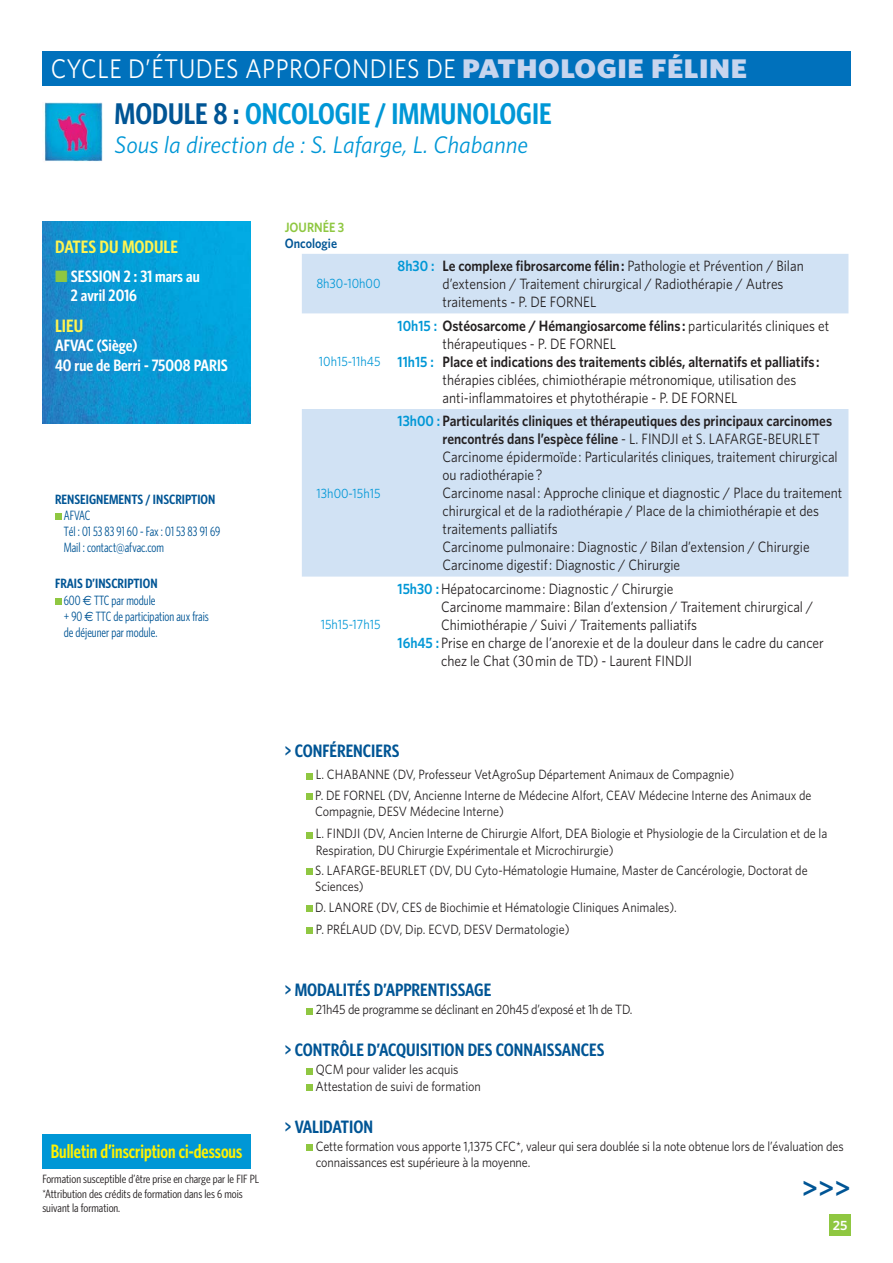
<style>
.page{position:relative;width:893px;height:1263px;background:#fff}
.page>*{position:absolute;margin:0;border:0;box-sizing:border-box;transform-origin:0 0}
.t1{font:600 30px "Whitney Condensed";color:#0097d6}
.t2{font:600 28.5px "Whitney";color:#005595}
.t3{font:27px "Whitney";letter-spacing:.02em;color:#fff;scale:.9 1}
.t4{font:italic 24px "Whitney";color:#0097d6}
.t5{font:600 19.5px "Whitney Condensed";color:#fff200;scale:.9 1}
.t6{font:600 18px "Whitney Condensed";color:#005595}
.t7{font:600 18px "Whitney Condensed";color:#fff450}
.t8{font:600 16.5px/19.8px "Whitney Condensed";color:#fff}
.t9{font:15px/18px "Whitney";color:#231f20;scale:.9 1}
.t10{font:600 15px "Whitney";color:#231f20;scale:.9 1}
.t11{font:13.5px/20.4px "Whitney";color:#231f20;scale:.9 1}
.t12{font:13.5px/16.2px "Whitney Condensed";color:#005595;scale:.9 1}
.t13{font:13.5px "Whitney";letter-spacing:-.02em;color:#231f20;scale:.9 1}
.t14{font:13.5px "Whitney";color:#0097d6;scale:.9 1}
.t15{font:600 13.5px "Whitney Condensed";color:#005595}
.t16{font:600 13.5px "Whitney";color:#005595;scale:.9 1}
.t17{font:600 13.5px "Whitney";color:#8fc741;scale:.9 1}
.t18{font:600 13.5px "Whitney";color:#fff}
.t19{font:12px/14.4px "Whitney Condensed";color:#231f20}
.s1{font-weight:900;color:#c7d5ee}
.s2{color:#005595}
.s3{color:#8fc741}
.s4{font-weight:600}
.s5{font-family:"Euro Sans"}
.s6{font-weight:600;color:#0097d6}
.s7{color:#0097d6}
.s8{font-weight:400}
</style>
<div class="page">
<div style="left:829px;top:1215px;width:21px;height:21px;background:#8fc741"></div>
<img style="left:42px;top:222px;width:209px;height:202px">
<svg style="left:302px;top:254px;width:546px;height:323px;fill:#d1e2f4"></svg>
<div style="left:42px;top:51px;width:808px;height:34px;background:#0071bc"></div>
<img style="left:44px;top:102px;width:59px;height:60px">
<svg style="left:306px;top:773px;width:6px;height:6px"></svg>
<div style="left:306px;top:793px;width:6px;height:7px;background:#8fc741"></div>
<svg style="left:306px;top:832px;width:6px;height:6px"></svg>
<svg style="left:306px;top:869px;width:6px;height:6px"></svg>
<div style="left:306px;top:905px;width:6px;height:7px;background:#8fc741"></div>
<svg style="left:306px;top:928px;width:6px;height:6px"></svg>
<svg style="left:306px;top:1008px;width:6px;height:6px"></svg>
<svg style="left:306px;top:1068px;width:6px;height:6px"></svg>
<div style="left:306px;top:1084px;width:6px;height:7px;background:#8fc741"></div>
<div style="left:306px;top:1144px;width:6px;height:7px;background:#8fc741"></div>
<svg style="left:55px;top:514px;width:6px;height:6px"></svg>
<div style="left:55px;top:598px;width:6px;height:7px;background:#8fc741"></div>
<div style="left:42px;top:1134px;width:209px;height:34px;background:#0097d6"></div>
<h3 class="t3" style="left:51px;top:59px;width:775px">CYCLE D’ÉTUDES APPROFONDIES DE <span class="s1">PATHOLOGIE FÉLINE</span></h3>
<h1 class="t1" style="left:115px;top:102px;width:438px"><span class="s2">MODULE 8 :</span> ONCOLOGIE / IMMUNOLOGIE</h1>
<h3 class="t4" style="left:115px;top:135px;width:415px">Sous la direction de : S. Lafarge, L. Chabanne</h3>
<p class="t7" style="left:55px;top:240px;width:124px">DATES DU MODULE</p>
<p class="t8" style="left:71px;top:267px;width:130px;text-indent:-16px"><span class="s3">■</span> SESSION 2 : 31 mars au<br>2 avril 2016</p>
<p class="t7" style="left:55px;top:319px;width:30px">LIEU</p>
<p class="t8" style="left:55px;top:337px;width:174px">AFVAC (Siège)<br>40 rue de Berri - 75008 PARIS</p>
<p class="t15" style="left:55px;top:494px;width:162px">RENSEIGNEMENTS / INSCRIPTION</p>
<p class="t12" style="left:64px;top:508px;width:175px">AFVAC<br>Tél : 01 53 83 91 60 - Fax : 01 53 83 91 69<br>Mail : contact@afvac.com</p>
<p class="t12" style="left:64px;top:577px;width:163px;text-indent:-9px"><span class="s4">FRAIS D’INSCRIPTION<br></span>600 <span class="s5">€</span> TTC par module<br>+ 90 <span class="s5">€</span> TTC de participation aux frais de déjeuner par module.</p>
<p class="t17" style="left:285px;top:222px;width:68px">JOURNÉE 3</p>
<p class="t16" style="left:285px;top:238px;width:60px">Oncologie</p>
<p class="t14" style="left:316px;top:279px;width:73px">8h30-10h00</p>
<p class="t14" style="left:319px;top:356px;width:70px">10h15-11h45</p>
<p class="t14" style="left:316px;top:488px;width:72px">13h00-15h15</p>
<p class="t14" style="left:321px;top:620px;width:68px">15h15-17h15</p>
<p class="t9" style="left:442px;top:258px;width:403px;text-indent:-45px"><span class="s6">8h30 :</span> <span class="s4">Le complexe fibrosarcome félin :</span> Pathologie et Prévention / Bilan d’extension / Traitement chirurgical / Radiothérapie / Autres traitements - P. DE FORNEL</p>
<p class="t10" style="left:397px;top:320px;width:481px"><span class="s7">10h15 :</span> Ostéosarcome / Hémangiosarcome félins : <span class="s8">particularités cliniques et</span></p>
<p class="t9" style="left:442px;top:336px;width:194px">thérapeutiques - P. DE FORNEL</p>
<p class="t10" style="left:397px;top:356px;width:470px"><span class="s7">11h15 :</span> Place et indications des traitements ciblés, alternatifs et palliatifs :</p>
<p class="t9" style="left:442px;top:372px;width:394px">thérapies ciblées, chimiothérapie métronomique, utilisation des</p>
<p class="t9" style="left:442px;top:390px;width:329px">anti-inflammatoires et phytothérapie - P. DE FORNEL</p>
<p class="t9" style="left:442px;top:413px;width:445px;text-indent:-45px"><span class="s6">13h00 :</span> <span class="s4">Particularités cliniques et thérapeutiques des principaux carcinomes rencontrés dans l’espèce féline</span> - L. FINDJI et S. LAFARGE-BEURLET Carcinome épidermoïde : Particularités cliniques, traitement chirurgical ou radiothérapie ?<br>Carcinome nasal : Approche clinique et diagnostic / Place du traitement chirurgical et de la radiothérapie / Place de la chimiothérapie et des traitements palliatifs<br>Carcinome pulmonaire : Diagnostic / Bilan d’extension / Chirurgie Carcinome digestif : Diagnostic / Chirurgie</p>
<p class="t9" style="left:397px;top:581px;width:308px"><span class="s6">15h30 :</span> Hépatocarcinome : Diagnostic / Chirurgie</p>
<p class="t9" style="left:441px;top:599px;width:415px">Carcinome mammaire : Bilan d’extension / Traitement chirurgical /</p>
<p class="t9" style="left:441px;top:617px;width:286px">Chimiothérapie / Suivi / Traitements palliatifs</p>
<p class="t9" style="left:397px;top:635px;width:475px"><span class="s6">16h45 :</span> Prise en charge de l’anorexie et de la douleur dans le cadre du cancer</p>
<p class="t9" style="left:441px;top:653px;width:280px">chez le Chat (30 min de TD) - Laurent FINDJI</p>
<h3 class="t5" style="left:51px;top:1144px;width:214px">Bulletin d’inscription ci-dessous</h3>
<p class="t19" style="left:42px;top:1173px;width:218px">Formation susceptible d’être prise en charge par le FIF PL *Attribution des crédits de formation dans les 6 mois suivant la formation.</p>
<p class="t6" style="left:285px;top:744px;width:116px">&gt; CONFÉRENCIERS</p>
<p class="t11" style="left:315px;top:766px;width:553px">L. CHABANNE (DV, Professeur VetAgroSup Département Animaux de Compagnie)<br>P. DE FORNEL (DV, Ancienne Interne de Médecine Alfort, CEAV Médecine Interne des Animaux de</p>
<p class="t11" style="left:315px;top:801px;width:570px;line-height:22.2px">Compagnie, DESV Médecine Interne)<br>L. FINDJI (DV, Ancien Interne de Chirurgie Alfort, DEA Biologie et Physiologie de la Circulation et de la</p>
<p class="t11" style="left:315px;top:841px;width:548px">Respiration, DU Chirurgie Expérimentale et Microchirurgie)<br>S. LAFARGE-BEURLET (DV, DU Cyto-Hématologie Humaine, Master de Cancérologie, Doctorat de</p>
<p class="t11" style="left:315px;top:877px;width:403px">Sciences)<br>D. LANORE (DV, CES de Biochimie et Hématologie Cliniques Animales).</p>
<p class="t11" style="left:316px;top:920px;width:283px">P. PRÉLAUD (DV, Dip. ECVD, DESV Dermatologie)</p>
<p class="t6" style="left:285px;top:983px;width:208px">&gt; MODALITÉS D’APPRENTISSAGE</p>
<p class="t13" style="left:316px;top:1005px;width:353px">21h45 de programme se déclinant en 20h45 d’exposé et 1h de TD.</p>
<p class="t6" style="left:285px;top:1043px;width:321px">&gt; CONTRÔLE D’ACQUISITION DES CONNAISSANCES</p>
<p class="t11" style="left:315px;top:1063px;width:185px;line-height:16.2px">QCM pour valider les acquis<br>Attestation de suivi de formation</p>
<p class="t6" style="left:285px;top:1120px;width:90px">&gt; VALIDATION</p>
<p class="t11" style="left:316px;top:1139px;width:588px;line-height:16.2px">Cette formation vous apporte 1,1375 CFC*, valeur qui sera doublée si la note obtenue lors de l’évaluation des connaissances est supérieure à la moyenne.</p>
<h2 class="t2" style="left:801px;top:1178px;width:50px">&gt;&gt;&gt;</h2>
<p class="t18" style="left:832px;top:1221px;width:16px">25</p>
</div>
